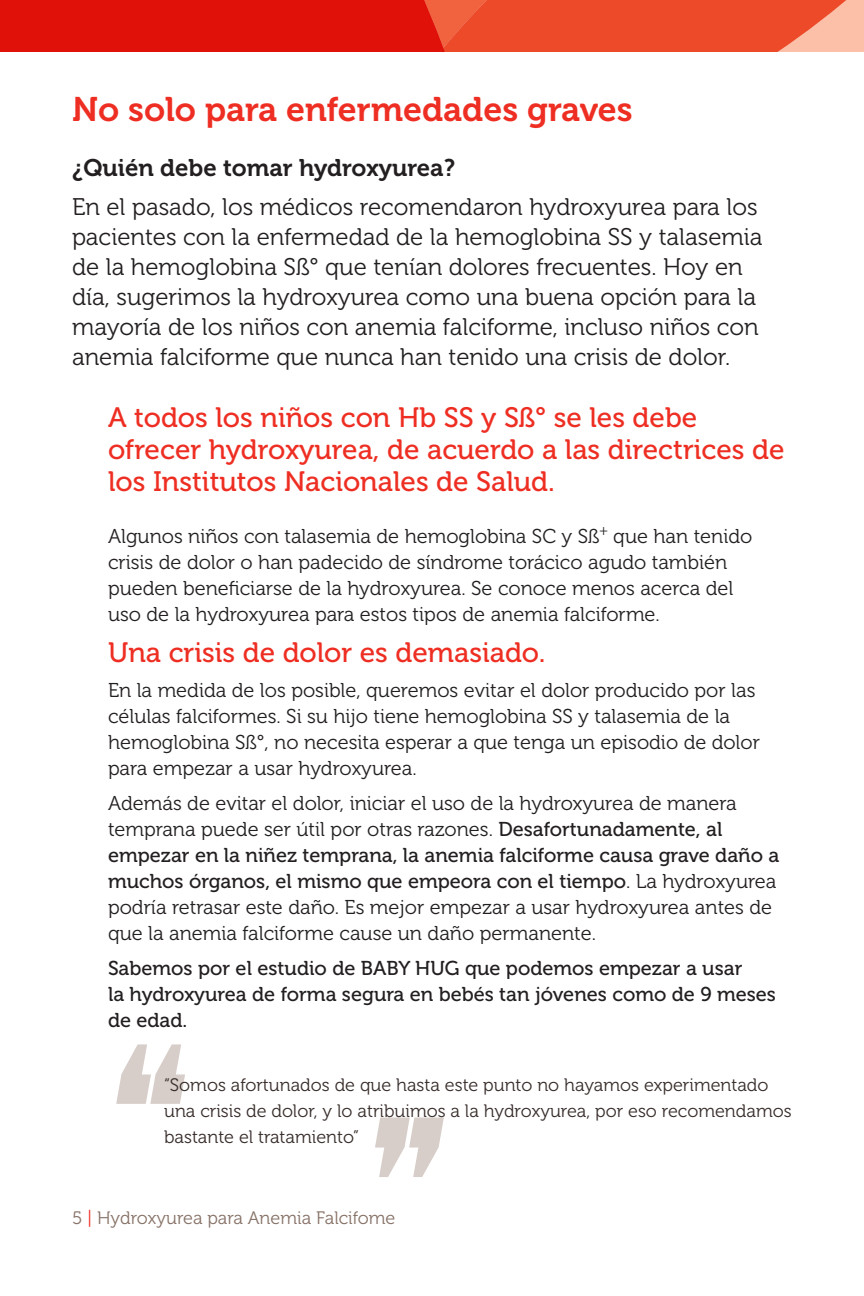
<style>
.page{position:relative;width:864px;height:1296px;background:#fff}
.page>*{position:absolute;margin:0;border:0;box-sizing:border-box;transform-origin:0 0}
.t1{font:163.2px "Diamond Ital";color:#d7cec9}
.t2{font:34px "Museo 700";color:#ee2e22}
.t3{font:28px/32px "Museo 500";color:#ee2e22}
.t4{font:24px/30px "Museo 300";color:#231f20}
.t5{font:24px "Museo 700";color:#231f20}
.t6{font:20px/26px "Museo 300";color:#231f20}
.t7{font:20px/26px "Museo 500";color:#231f20}
.t8{font:18px/26px "Museo 300";color:#382e2b}
.t9{font:18px "Museo 300";color:#877267}
.s1{font-family:"Museo 500"}
.s2{color:#ee2e22}
</style>
<div class="page">
<svg style="left:0;top:0;width:864px;height:52px;background:#e73520"></svg>
<p class="t2" style="left:72px;top:90px;width:562px">No solo para enfermedades graves</p>
<p class="t5" style="left:72px;top:155px;width:385px">¿Quién debe tomar hydroxyurea?</p>
<p class="t4" style="left:72px;top:193px;width:692px">En el pasado, los médicos recomendaron hydroxyurea para los pacientes con la enfermedad de la hemoglobina SS y talasemia de la hemoglobina Sß° que tenían dolores frecuentes. Hoy en día, sugerimos la hydroxyurea como una buena opción para la mayoría de los niños con anemia falciforme, incluso niños con anemia falciforme que nunca han tenido una crisis de dolor.</p>
<p class="t3" style="left:108px;top:402px;width:678px">A todos los niños con Hb SS y Sß° se les debe ofrecer hydroxyurea, de acuerdo a las directrices de los Institutos Nacionales de Salud.</p>
<p class="t6" style="left:108px;top:524px;width:646px">Algunos niños con talasemia de hemoglobina SC y Sß<sup>+</sup> que han tenido crisis de dolor o han padecido de síndrome torácico agudo también pueden beneficiarse de la hydroxyurea. Se conoce menos acerca del uso de la hydroxyurea para estos tipos de anemia falciforme.</p>
<p class="t3" style="left:108px;top:637px;width:439px">Una crisis de dolor es demasiado.</p>
<p class="t6" style="left:108px;top:678px;width:653px">En la medida de los posible, queremos evitar el dolor producido por las células falciformes. Si su hijo tiene hemoglobina SS y talasemia de la hemoglobina Sß°, no necesita esperar a que tenga un episodio de dolor para empezar a usar hydroxyurea.</p>
<p class="t6" style="left:108px;top:791px;width:673px">Además de evitar el dolor, iniciar el uso de la hydroxyurea de manera temprana puede ser útil por otras razones. <span class="s1">Desafortunadamente, al empezar en la niñez temprana, la anemia falciforme causa grave daño a muchos órganos, el mismo que empeora con el tiempo</span>. La hydroxyurea podría retrasar este daño. Es mejor empezar a usar hydroxyurea antes de que la anemia falciforme cause un daño permanente.</p>
<p class="t7" style="left:108px;top:956px;width:670px">Sabemos por el estudio de BABY HUG que podemos empezar a usar<br>la hydroxyurea de forma segura en bebés tan jóvenes como de 9 meses de edad.</p>
<p class="t1" style="left:104px;top:1025px;width:70px">“</p>
<p class="t1" style="left:357px;top:1098px;width:70px">”</p>
<p class="t8" style="left:164px;top:1072px;width:629px">“Somos afortunados de que hasta este punto no hayamos experimentado una crisis de dolor, y lo atribuimos a la hydroxyurea, por eso recomendamos bastante el tratamiento”</p>
<p class="t9" style="left:72px;top:1208px;width:325px">5 <span class="s2">|</span> Hydroxyurea para Anemia Falcifome</p>
</div>
